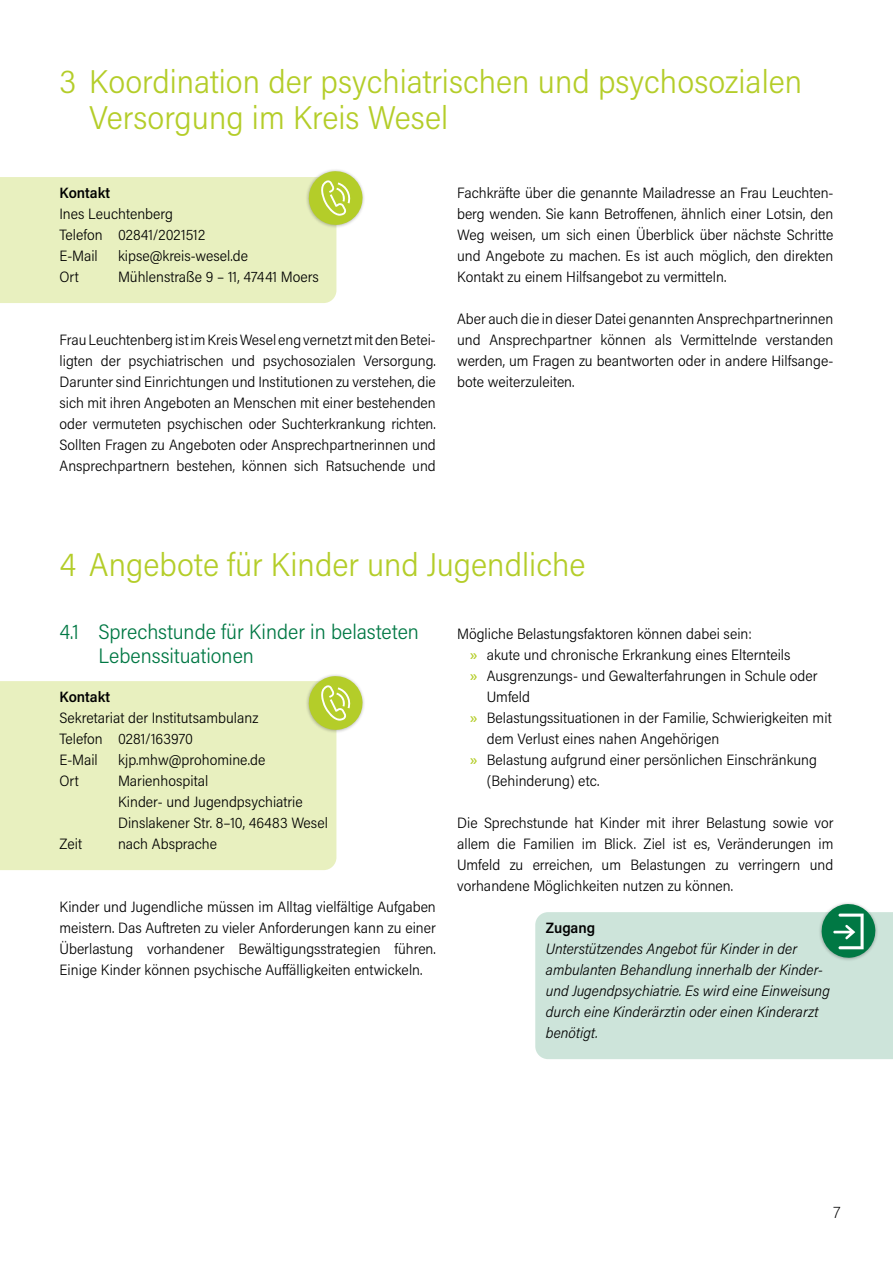
<style>
.page{position:relative;width:893px;height:1263px;background:#fff}
.page>*{position:absolute;margin:0;border:0;box-sizing:border-box;transform-origin:0 0}
.t1{font:300 33px/36px "Acumin Pro Semi Cond";color:#b4cd29}
.t2{font:300 21px/24px "Acumin Pro Semi Cond";color:#007844}
.t3{font:200 16.5px "Acumin Pro Semi Cond";color:#000}
.Grundtext{font:300 15px/21px "Acumin Pro Semi Cond";color:#000;text-align:justify}
.Kontakt{font:300 15px "Acumin Pro Semi Cond";color:#000}
.t4{font:italic 300 15px/21px "Acumin Pro Semi Cond";color:#000}
.Hervorhebung{font:300 15px "Acumin Pro Semi Cond";color:#000}
.Hervorhebung-2{font:600 15px "Acumin Pro Semi Cond";color:#000}
.s1{font-weight:600;color:#b4cd29}
</style>
<div class="page">
<div style="left:0;top:681px;width:336px;height:189px;background:#e8f0bf"></div>
<svg style="left:0;top:170px;width:364px;height:133px"></svg>
<div style="left:306px;top:673px;width:60px;height:60px;background:#000;opacity:.3"></div>
<svg style="left:307px;top:674px;width:57px;height:57px"></svg>
<div style="left:535px;top:912px;width:358px;height:147px;background:#cde4da"></div>
<div style="left:819px;top:901px;width:60px;height:60px;background:#000;opacity:.3"></div>
<svg style="left:820px;top:902px;width:57px;height:57px"></svg>
<p class="t1" style="left:89px;top:62px;width:714px;text-indent:-30px">3 Koordination der psychiatrischen und psychosozialen<br>Versorgung im Kreis Wesel</p>
<p class="Hervorhebung-2" style="left:60px;top:182px;width:52px">Kontakt</p>
<p class="Kontakt" style="left:60px;top:203px;width:115px">Ines Leuchtenberg</p>
<p class="Kontakt" style="left:60px;top:224px;width:147px">Telefon 02841/2021512</p>
<p class="Kontakt" style="left:60px;top:245px;width:40px">E-Mail</p>
<p class="Kontakt" style="left:118px;top:245px;width:131px">kipse@kreis-wesel.de</p>
<p class="Kontakt" style="left:60px;top:266px;width:21px">Ort</p>
<p class="Kontakt" style="left:118px;top:266px;width:202px">Mühlenstraße 9 – 11, 47441 Moers</p>
<p class="Grundtext" style="left:60px;top:329px;width:378px">Frau Leuchtenberg ist im Kreis Wesel eng vernetzt mit den Betei&shy;ligten der psychiatrischen und psychosozialen Versorgung.<br>Darunter sind Einrichtungen und Institutionen zu verstehen, die sich mit ihren Angeboten an Menschen mit einer bestehenden oder vermuteten psychischen oder Suchterkrankung richten.<br>Sollten Fragen zu Angeboten oder Ansprechpartnerinnen und Ansprechpartnern bestehen, können sich Ratsuchende und</p>
<p class="Grundtext" style="left:457px;top:182px;width:378px">Fachkräfte über die genannte Mailadresse an Frau Leuchten&shy;berg wenden. Sie kann Betroffenen, ähnlich einer Lotsin, den Weg weisen, um sich einen Überblick über nächste Schritte und Angebote zu machen. Es ist auch möglich, den direkten Kontakt zu einem Hilfsangebot zu vermitteln.</p>
<p class="Grundtext" style="left:457px;top:308px;width:378px">Aber auch die in dieser Datei genannten Ansprechpartnerinnen und Ansprechpartner können als Vermittelnde verstanden werden, um Fragen zu beantworten oder in andere Hilfsange&shy;bote weiterzuleiten.</p>
<p class="t1" style="left:60px;top:545px;width:527px">4 Angebote für Kinder und Jugendliche</p>
<p class="t2" style="left:99px;top:619px;width:322px;text-indent:-39px">4.1 Sprechstunde für Kinder in belasteten<br>Lebenssituationen</p>
<p class="Hervorhebung-2" style="left:60px;top:686px;width:52px">Kontakt</p>
<p class="Kontakt" style="left:60px;top:707px;width:200px">Sekretariat der Institutsambulanz</p>
<p class="Kontakt" style="left:60px;top:728px;width:135px">Telefon 0281/163970</p>
<p class="Kontakt" style="left:60px;top:749px;width:40px">E-Mail</p>
<p class="Kontakt" style="left:118px;top:749px;width:149px">kjp.mhw@prohomine.de</p>
<p class="Kontakt" style="left:60px;top:770px;width:21px">Ort</p>
<p class="Kontakt" style="left:118px;top:770px;width:92px">Marienhospital</p>
<p class="Kontakt" style="left:118px;top:791px;width:186px">Kinder- und Jugendpsychiatrie</p>
<p class="Kontakt" style="left:118px;top:812px;width:211px">Dinslakener Str. 8–10, 46483 Wesel</p>
<p class="Kontakt" style="left:60px;top:833px;width:24px">Zeit</p>
<p class="Kontakt" style="left:118px;top:833px;width:101px">nach Absprache</p>
<p class="Grundtext" style="left:60px;top:896px;width:378px">Kinder und Jugendliche müssen im Alltag vielfältige Aufgaben meistern. Das Auftreten zu vieler Anforderungen kann zu einer Überlastung vorhandener Bewältigungsstrategien führen.<br>Einige Kinder können psychische Auffälligkeiten entwickeln.</p>
<p class="Hervorhebung" style="left:457px;top:623px;width:296px">Mögliche Belastungsfaktoren können dabei sein:</p>
<p class="Grundtext" style="left:470px;top:644px;width:322px"><span class="s1">»</span> akute und chronische Erkrankung eines Elternteils</p>
<p class="Grundtext" style="left:487px;top:665px;width:332px;text-indent:-17px"><span class="s1">»</span> Ausgrenzungs- und Gewalterfahrungen in Schule oder<br>Umfeld</p>
<p class="Grundtext" style="left:487px;top:707px;width:346px;text-indent:-17px"><span class="s1">»</span> Belastungssituationen in der Familie, Schwierigkeiten mit dem Verlust eines nahen Angehörigen</p>
<p class="Grundtext" style="left:487px;top:749px;width:332px;text-indent:-17px"><span class="s1">»</span> Belastung aufgrund einer persönlichen Einschränkung (Behinderung) etc.</p>
<p class="Grundtext" style="left:457px;top:812px;width:378px">Die Sprechstunde hat Kinder mit ihrer Belastung sowie vor allem die Familien im Blick. Ziel ist es, Veränderungen im Umfeld zu erreichen, um Belastungen zu verringern und vorhandene Möglichkeiten nutzen zu können.</p>
<p class="Hervorhebung-2" style="left:546px;top:917px;width:51px">Zugang</p>
<p class="t4" style="left:546px;top:938px;width:286px">Unterstützendes Angebot für Kinder in der ambulanten Behandlung innerhalb der Kinder&shy;und Jugendpsychiatrie. Es wird eine Einweisung durch eine Kinderärztin oder einen Kinderarzt benötigt.</p>
<p class="t3" style="left:833px;top:1201px;width:8px">7</p>
</div>
